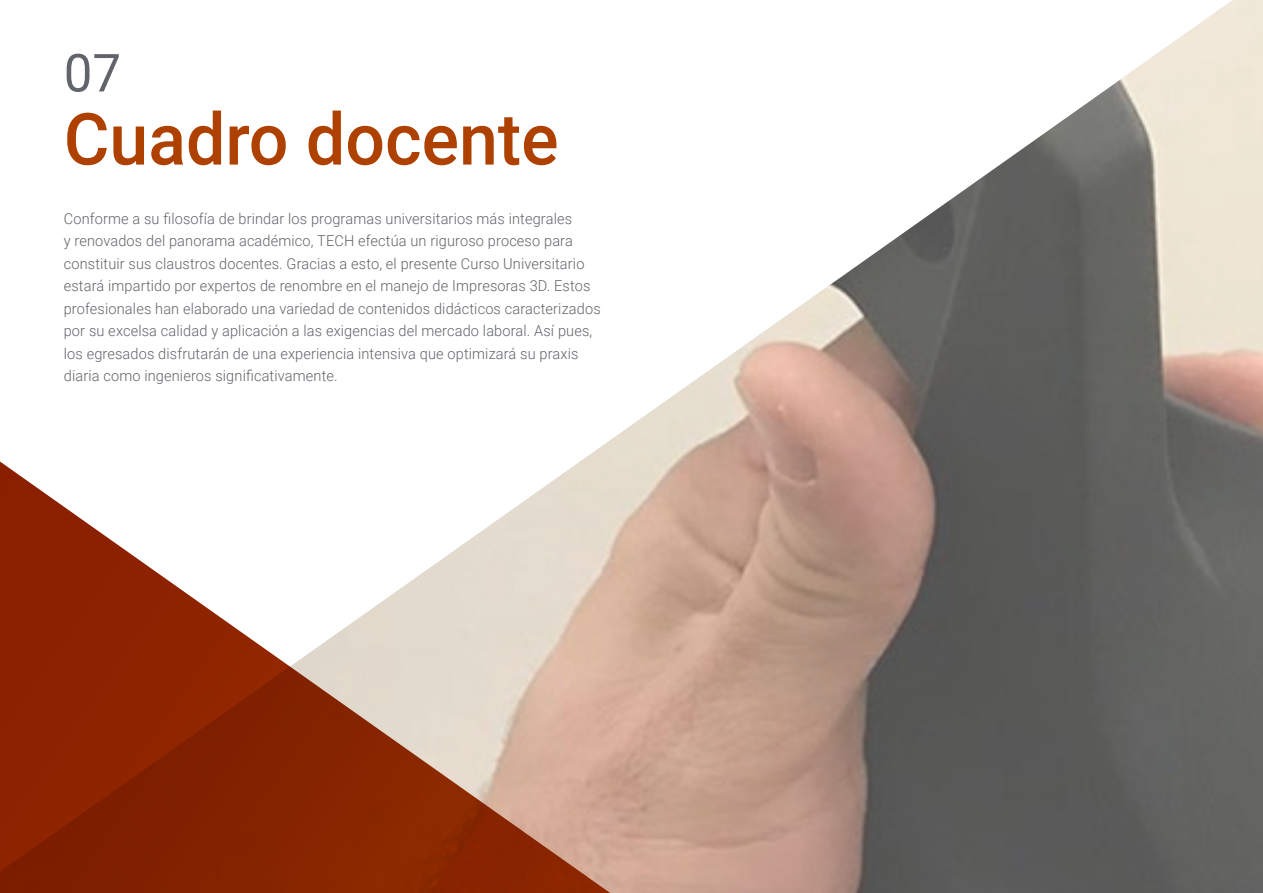
<style>
.page{position:relative;width:1263px;height:893px;background:#fff}
.page>*{position:absolute;margin:0;border:0;box-sizing:border-box;transform-origin:0 0}
.t1{font:500 72px "Roboto";color:#ae4000}
.t2{font:52.5px "Roboto";color:#61646a}
.t3{font:300 15px/22.5px "Roboto";letter-spacing:.01em;color:#61646a}
</style>
<div class="page">
<img style="left:602px;top:0;width:661px;height:893px">
<svg style="left:0;top:446px;width:640px;height:447px"></svg>
<h2 class="t2" style="left:64px;top:36px;width:59px">07</h2>
<h1 class="t1" style="left:64px;top:89px;width:496px">Cuadro docente</h1>
<p class="t3" style="left:64px;top:207px;width:538px">Conforme a su filosofía de brindar los programas universitarios más integrales<br>y renovados del panorama académico, TECH efectúa un riguroso proceso para constituir sus claustros docentes. Gracias a esto, el presente Curso Universitario estará impartido por expertos de renombre en el manejo de Impresoras 3D. Estos profesionales han elaborado una variedad de contenidos didácticos caracterizados por su excelsa calidad y aplicación a las exigencias del mercado laboral. Así pues, los egresados disfrutarán de una experiencia intensiva que optimizará su praxis diaria como ingenieros significativamente.</p>
</div>
